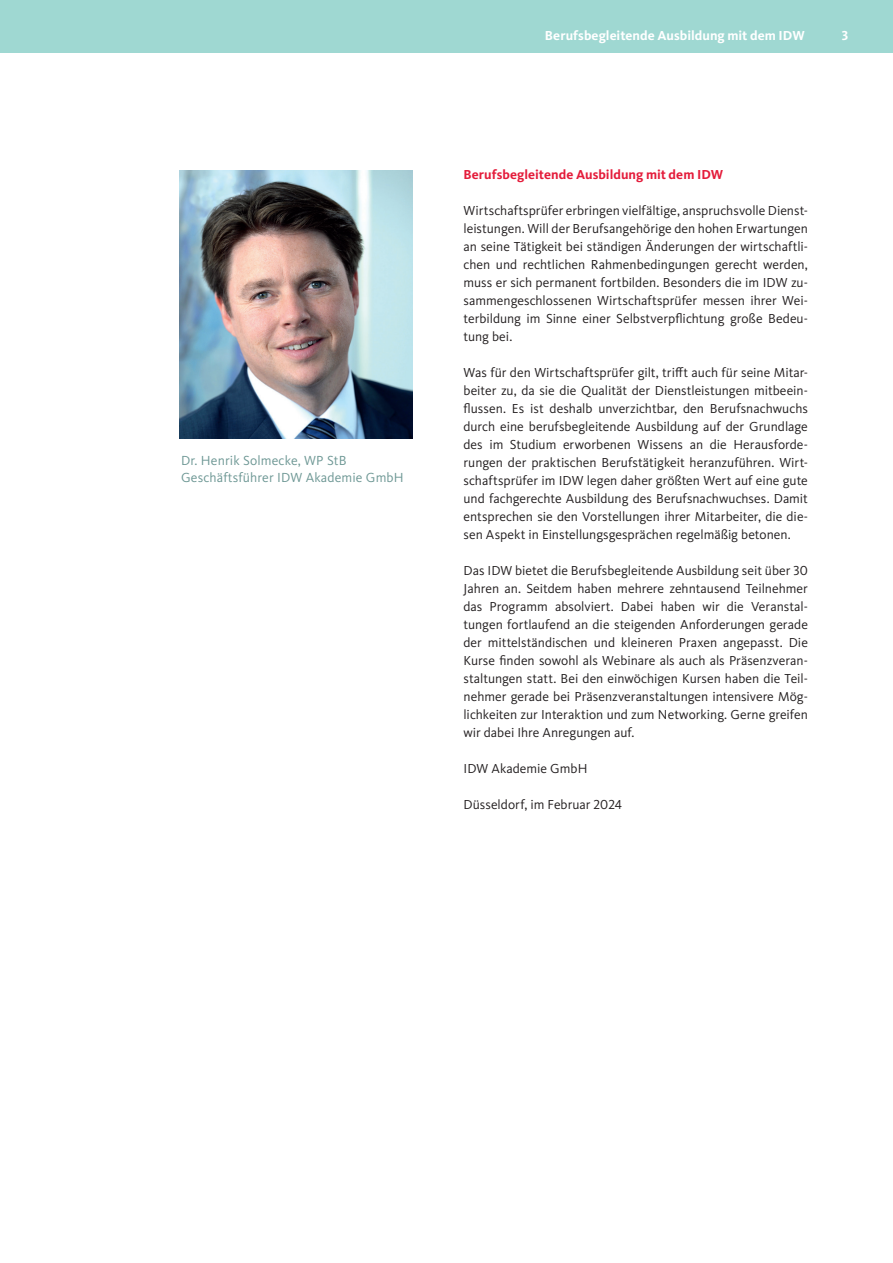
<style>
.page{position:relative;width:893px;height:1263px;background:#fff}
.page>*{position:absolute;margin:0;border:0;box-sizing:border-box;transform-origin:0 0}
.Copy{font:13.65px/17.1px "Kievit IDW";letter-spacing:.01em;color:#6d9794}
.Copy_Kieviet_9_12_pt_Blocksatz{font:13.5px/18px "Kievit IDW";color:#231f20;text-align:justify}
.t1{font:700 13.5px "Kievit IDW";letter-spacing:.005em;color:#fff}
.Subhead_Kieviet_9_12_bold{font:700 13.5px "Kievit IDW";letter-spacing:.005em;color:#e41c3b}
</style>
<div class="page">
<div style="left:0;top:0;width:893px;height:53px;background:#9fd8d2"></div>
<img style="left:180px;top:170px;width:232px;height:268px">
<p class="Copy" style="left:181px;top:452px;width:224px">Dr. Henrik Solmecke, WP StB<br>Geschäftsführer IDW Akademie GmbH</p>
<p class="t1" style="left:545px;top:27px;width:261px">Berufsbegleitende Ausbildung mit dem IDW</p>
<p class="t1" style="left:842px;top:27px;width:8px">3</p>
<p class="Subhead_Kieviet_9_12_bold" style="left:463px;top:167px;width:261px">Berufsbegleitende Ausbildung mit dem IDW</p>
<p class="Copy_Kieviet_9_12_pt_Blocksatz" style="left:463px;top:202px;width:346px">Wirtschaftsprüfer erbringen vielfältige, anspruchsvolle Dienst&shy;leistungen. Will der Berufsangehörige den hohen Erwartungen an seine Tätigkeit bei ständigen Änderungen der wirtschaftli&shy;chen und rechtlichen Rahmenbedingungen gerecht werden, muss er sich permanent fortbilden. Besonders die im IDW zu&shy;sammengeschlossenen Wirtschaftsprüfer messen ihrer Wei&shy;terbildung im Sinne einer Selbstverpflichtung große Bedeu&shy;tung bei.</p>
<p class="Copy_Kieviet_9_12_pt_Blocksatz" style="left:463px;top:364px;width:346px">Was für den Wirtschaftsprüfer gilt, trifft auch für seine Mitar&shy;beiter zu, da sie die Qualität der Dienstleistungen mitbeein&shy;flussen. Es ist deshalb unverzichtbar, den Berufsnachwuchs durch eine berufsbegleitende Ausbildung auf der Grundlage des im Studium erworbenen Wissens an die Herausforde&shy;rungen der praktischen Berufstätigkeit heranzuführen. Wirt&shy;schaftsprüfer im IDW legen daher größten Wert auf eine gute und fachgerechte Ausbildung des Berufsnachwuchses. Damit entsprechen sie den Vorstellungen ihrer Mitarbeiter, die die&shy;sen Aspekt in Einstellungsgesprächen regelmäßig betonen.</p>
<p class="Copy_Kieviet_9_12_pt_Blocksatz" style="left:463px;top:562px;width:346px">Das IDW bietet die Berufsbegleitende Ausbildung seit über 30<br>Jahren an. Seitdem haben mehrere zehntausend Teilnehmer das Programm absolviert. Dabei haben wir die Veranstal&shy;tungen fortlaufend an die steigenden Anforderungen gerade der mittelständischen und kleineren Praxen angepasst. Die Kurse finden sowohl als Webinare als auch als Präsenzveran&shy;staltungen statt. Bei den einwöchigen Kursen haben die Teil&shy;nehmer gerade bei Präsenzveranstaltungen intensivere Mög&shy;lichkeiten zur Interaktion und zum Networking. Gerne greifen wir dabei Ihre Anregungen auf.</p>
<p class="Copy_Kieviet_9_12_pt_Blocksatz" style="left:463px;top:760px;width:126px">IDW Akademie GmbH</p>
<p class="Copy_Kieviet_9_12_pt_Blocksatz" style="left:463px;top:796px;width:160px">Düsseldorf, im Februar 2024</p>
</div>
